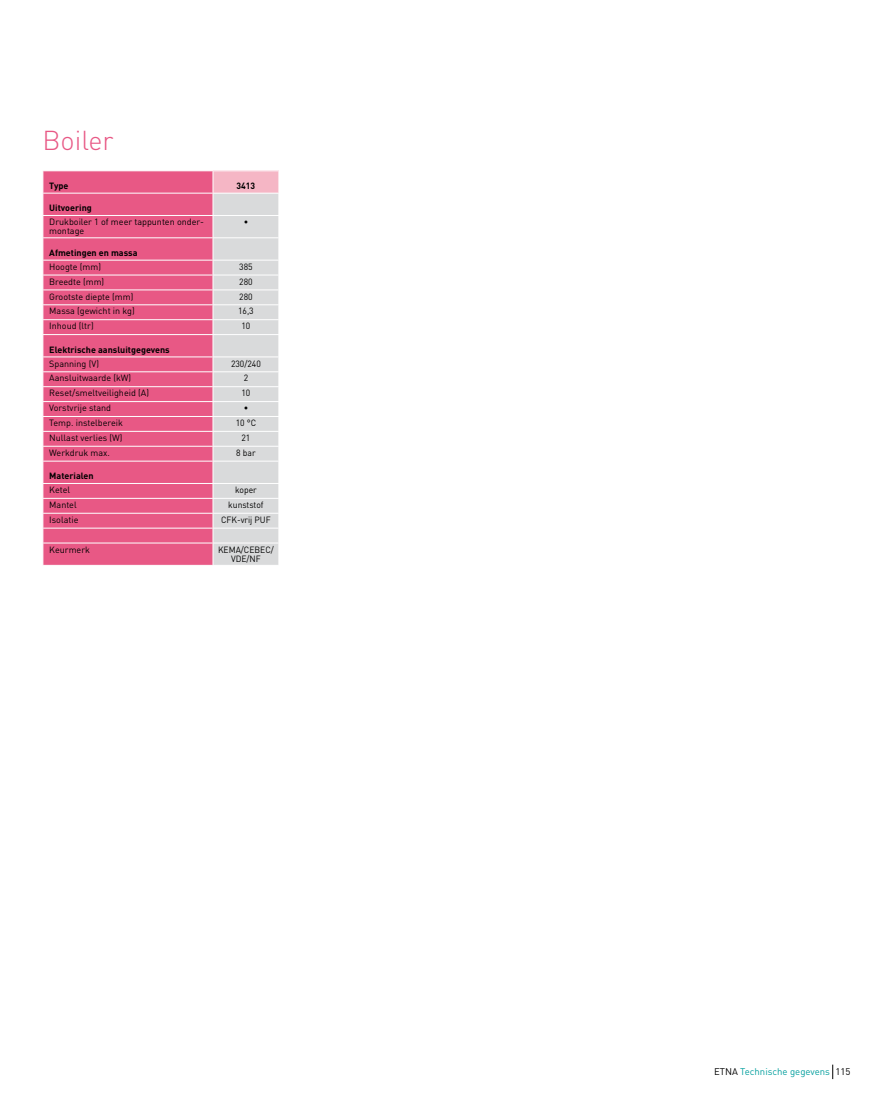
<style>
.page{position:relative;width:893px;height:1106px;background:#fff}
.page>*{position:absolute;margin:0;border:0;box-sizing:border-box;transform-origin:0 0}
.t1{font:300 27px "DIN";color:#e85885}
.t2{font:9.6px "DIN";color:#009e9d}
.t3{font:9px/9px "DIN";color:#000}
.t4{font:9px/9px "DIN";color:#000;text-align:center;scale:.95 1}
.t5{font:700 9px "DIN";color:#000}
.t6{font:700 9px "DIN";color:#000;scale:.95 1}
.s1{color:#000}
</style>
<div class="page">
<svg style="left:832px;top:1064px;width:1px;height:15px"></svg>
<div style="left:44px;top:171px;width:169px;height:394px;background:#e85885"></div>
<hr style="left:43px;top:193px;width:170px;height:1px;background:#fff">
<hr style="left:43px;top:215px;width:170px;height:1px;background:#fff">
<hr style="left:43px;top:237px;width:170px;height:1px;background:#fff">
<hr style="left:43px;top:260px;width:170px;height:1px;background:#fff">
<hr style="left:43px;top:275px;width:170px;height:1px;background:#fff">
<hr style="left:43px;top:289px;width:170px;height:1px;background:#fff">
<hr style="left:43px;top:304px;width:170px;height:1px;background:#fff">
<hr style="left:43px;top:319px;width:170px;height:1px;background:#fff">
<hr style="left:43px;top:334px;width:170px;height:1px;background:#fff">
<hr style="left:43px;top:356px;width:170px;height:1px;background:#fff">
<hr style="left:43px;top:371px;width:170px;height:1px;background:#fff">
<hr style="left:43px;top:386px;width:170px;height:1px;background:#fff">
<hr style="left:43px;top:401px;width:170px;height:1px;background:#fff">
<hr style="left:43px;top:416px;width:170px;height:1px;background:#fff">
<hr style="left:43px;top:431px;width:170px;height:1px;background:#fff">
<hr style="left:43px;top:446px;width:170px;height:1px;background:#fff">
<hr style="left:43px;top:461px;width:170px;height:1px;background:#fff">
<hr style="left:43px;top:483px;width:170px;height:1px;background:#fff">
<hr style="left:43px;top:498px;width:170px;height:1px;background:#fff">
<hr style="left:43px;top:513px;width:170px;height:1px;background:#fff">
<hr style="left:43px;top:528px;width:170px;height:1px;background:#fff">
<hr style="left:43px;top:542px;width:170px;height:1px;background:#fff">
<svg style="left:43px;top:171px;width:1px;height:394px"></svg>
<svg style="left:213px;top:171px;width:66px;height:394px;background:#dedbdd"></svg>
<h1 class="t1" style="left:43px;top:122px;width:73px">Boiler</h1>
<p class="t5" style="left:49px;top:180px;width:21px">Type</p>
<p class="t6" style="left:237px;top:180px;width:21px">3413</p>
<p class="t5" style="left:49px;top:202px;width:44px">Uitvoering</p>
<p class="t3" style="left:49px;top:217px;width:156px">Drukboiler 1 of meer tappunten onder&shy;montage</p>
<p class="t4" style="left:244px;top:217px;width:6px">•</p>
<p class="t5" style="left:49px;top:247px;width:90px">Afmetingen en massa</p>
<p class="t3" style="left:49px;top:262px;width:53px">Hoogte (mm)</p>
<p class="t4" style="left:239px;top:262px;width:16px">385</p>
<p class="t3" style="left:49px;top:276px;width:57px">Breedte (mm)</p>
<p class="t4" style="left:239px;top:276px;width:16px">280</p>
<p class="t3" style="left:49px;top:291px;width:86px">Grootste diepte (mm)</p>
<p class="t4" style="left:239px;top:291px;width:16px">280</p>
<p class="t3" style="left:49px;top:306px;width:87px">Massa (gewicht in kg)</p>
<p class="t4" style="left:238px;top:306px;width:18px">16,3</p>
<p class="t3" style="left:49px;top:321px;width:46px">Inhoud (ltr)</p>
<p class="t4" style="left:241px;top:321px;width:11px">10</p>
<p class="t5" style="left:49px;top:343px;width:122px">Elektrische aansluitgegevens</p>
<p class="t3" style="left:49px;top:358px;width:51px">Spanning (V)</p>
<p class="t4" style="left:231px;top:358px;width:33px">230/240</p>
<p class="t3" style="left:49px;top:373px;width:84px">Aansluitwaarde (kW)</p>
<p class="t4" style="left:244px;top:373px;width:6px">2</p>
<p class="t3" style="left:49px;top:388px;width:101px">Reset/smeltveiligheid (A)</p>
<p class="t4" style="left:241px;top:388px;width:11px">10</p>
<p class="t3" style="left:49px;top:403px;width:63px">Vorstvrije stand</p>
<p class="t4" style="left:244px;top:403px;width:6px">•</p>
<p class="t3" style="left:49px;top:418px;width:75px">Temp. instelbereik</p>
<p class="t4" style="left:236px;top:418px;width:23px">10 °C</p>
<p class="t3" style="left:49px;top:433px;width:75px">Nullast verlies (W)</p>
<p class="t4" style="left:241px;top:433px;width:11px">21</p>
<p class="t3" style="left:49px;top:448px;width:62px">Werkdruk max.</p>
<p class="t4" style="left:236px;top:448px;width:22px">8 bar</p>
<p class="t5" style="left:49px;top:470px;width:46px">Materialen</p>
<p class="t3" style="left:49px;top:485px;width:22px">Ketel</p>
<p class="t4" style="left:235px;top:485px;width:24px">koper</p>
<p class="t3" style="left:49px;top:500px;width:29px">Mantel</p>
<p class="t4" style="left:228px;top:500px;width:39px">kunststof</p>
<p class="t3" style="left:49px;top:515px;width:31px">Isolatie</p>
<p class="t4" style="left:221px;top:515px;width:54px">CFK-vrij PUF</p>
<p class="t3" style="left:49px;top:544px;width:42px">Keurmerk</p>
<p class="t4" style="left:218px;top:544px;width:60px">KEMA/CEBEC/<br>VDE/NF</p>
<p class="t2" style="left:714px;top:1065px;width:138px"><span class="s1">ETNA</span> Technische gegevens <span class="s1">115</span></p>
</div>
